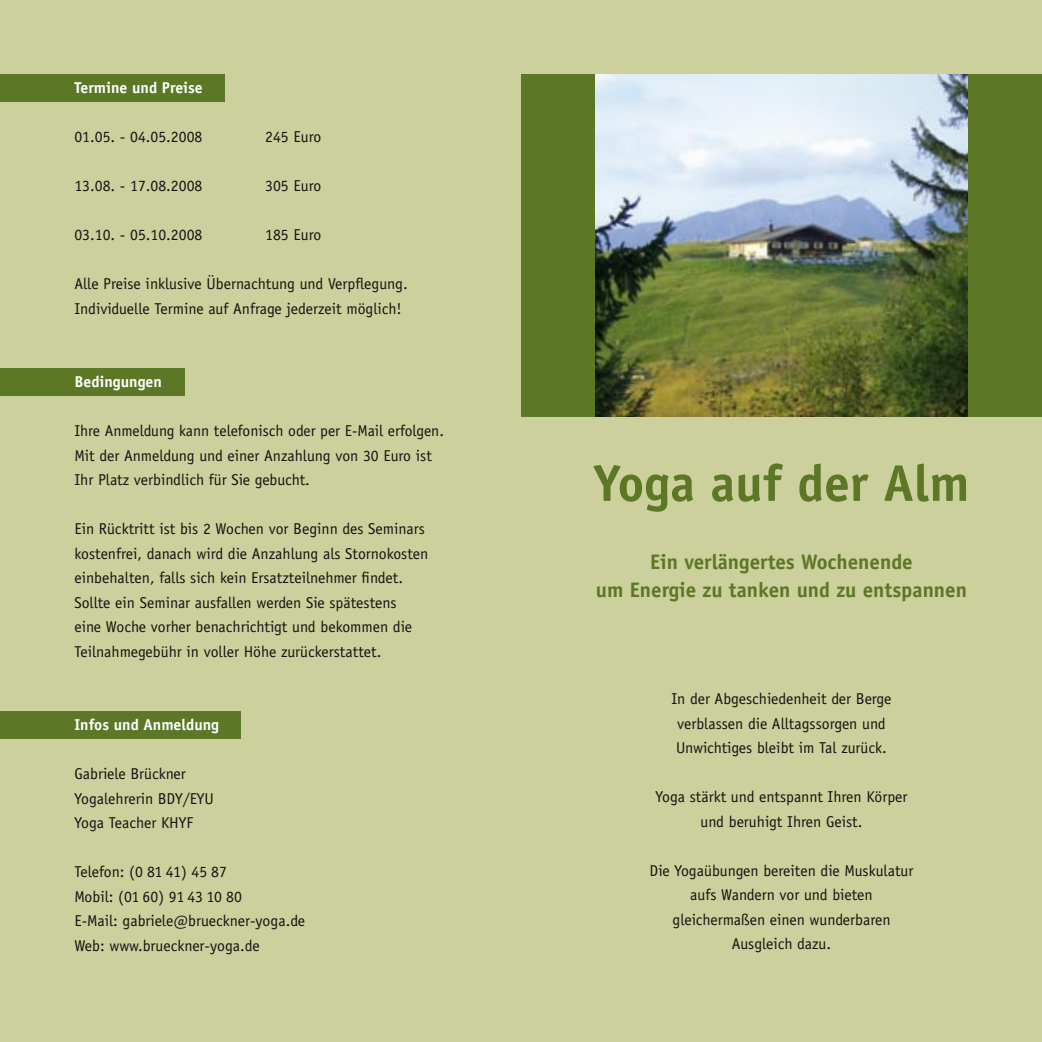
<style>
.page{position:relative;width:1042px;height:1042px;background:#ccd09c}
.page>*{position:absolute;margin:0;border:0;box-sizing:border-box;transform-origin:0 0}
.t1{font:700 51.62px "Officina Sans";color:#5c7725}
.t2{font:700 21px/28px "Officina Sans";color:#5c7725;text-align:center}
.t3{font:15.75px/24.5px "Officina Sans";color:#141312}
.t4{font:700 15.75px "Officina Sans";color:#fff}
</style>
<div class="page">
<div style="left:521px;top:74px;width:521px;height:343px;background:#5c7725"></div>
<div style="left:0;top:368px;width:185px;height:28px;background:#5c7725"></div>
<div style="left:0;top:711px;width:241px;height:28px;background:#5c7725"></div>
<div style="left:0;top:74px;width:224px;height:28px;background:#5c7725"></div>
<img style="left:595px;top:74px;width:372px;height:343px">
<p class="t4" style="left:74px;top:78px;width:130px">Termine und Preise</p>
<p class="t3" style="left:74px;top:124px;width:130px">01.05. - 04.05.2008</p>
<p class="t3" style="left:265px;top:124px;width:58px">245 Euro</p>
<p class="t3" style="left:74px;top:173px;width:130px">13.08. - 17.08.2008</p>
<p class="t3" style="left:265px;top:173px;width:58px">305 Euro</p>
<p class="t3" style="left:74px;top:222px;width:130px">03.10. - 05.10.2008</p>
<p class="t3" style="left:265px;top:222px;width:58px">185 Euro</p>
<p class="t3" style="left:74px;top:271px;width:335px">Alle Preise inklusive Übernachtung und Verpflegung.</p>
<p class="t3" style="left:74px;top:296px;width:329px">Individuelle Termine auf Anfrage jederzeit möglich!</p>
<p class="t4" style="left:74px;top:372px;width:89px">Bedingungen</p>
<p class="t3" style="left:74px;top:418px;width:371px">Ihre Anmeldung kann telefonisch oder per E-Mail erfolgen.<br>Mit der Anmeldung und einer Anzahlung von 30 Euro ist<br>Ihr Platz verbindlich für Sie gebucht.</p>
<p class="t3" style="left:74px;top:516px;width:355px">Ein Rücktritt ist bis 2 Wochen vor Beginn des Seminars kostenfrei, danach wird die Anzahlung als Stornokosten einbehalten, falls sich kein Ersatzteilnehmer findet.</p>
<p class="t3" style="left:74px;top:590px;width:339px">Sollte ein Seminar ausfallen werden Sie spätestens eine Woche vorher benachrichtigt und bekommen die<br>Teilnahmegebühr in voller Höhe zurückerstattet.</p>
<p class="t4" style="left:74px;top:715px;width:146px">Infos und Anmeldung</p>
<p class="t3" style="left:74px;top:761px;width:113px">Gabriele Brückner</p>
<p class="t3" style="left:74px;top:786px;width:141px">Yogalehrerin BDY/EYU</p>
<p class="t3" style="left:74px;top:810px;width:120px">Yoga Teacher KHYF</p>
<p class="t3" style="left:74px;top:859px;width:154px">Telefon: (0 81 41) 45 87</p>
<p class="t3" style="left:74px;top:884px;width:169px">Mobil: (01 60) 91 43 10 80</p>
<p class="t3" style="left:74px;top:908px;width:232px">E-Mail: gabriele@brueckner-yoga.de</p>
<p class="t3" style="left:74px;top:933px;width:187px">Web: www.brueckner-yoga.de</p>
<p class="t1" style="left:593px;top:451px;width:377px">Yoga auf der Alm</p>
<p class="t2" style="left:596px;top:547px;width:372px">Ein verlängertes Wochenende<br>um Energie zu tanken und zu entspannen</p>
<p class="t3" style="left:671px;top:687px;width:222px">In der Abgeschiedenheit der Berge verblassen die Alltagssorgen und<br>Unwichtiges bleibt im Tal zurück.</p>
<p class="t3" style="left:655px;top:785px;width:254px;text-align:center">Yoga stärkt und entspannt Ihren Körper und beruhigt Ihren Geist.</p>
<p class="t3" style="left:649px;top:858px;width:265px;text-align:center">Die Yogaübungen bereiten die Muskulatur aufs Wandern vor und bieten gleichermaßen einen wunderbaren<br>Ausgleich dazu.</p>
</div>
